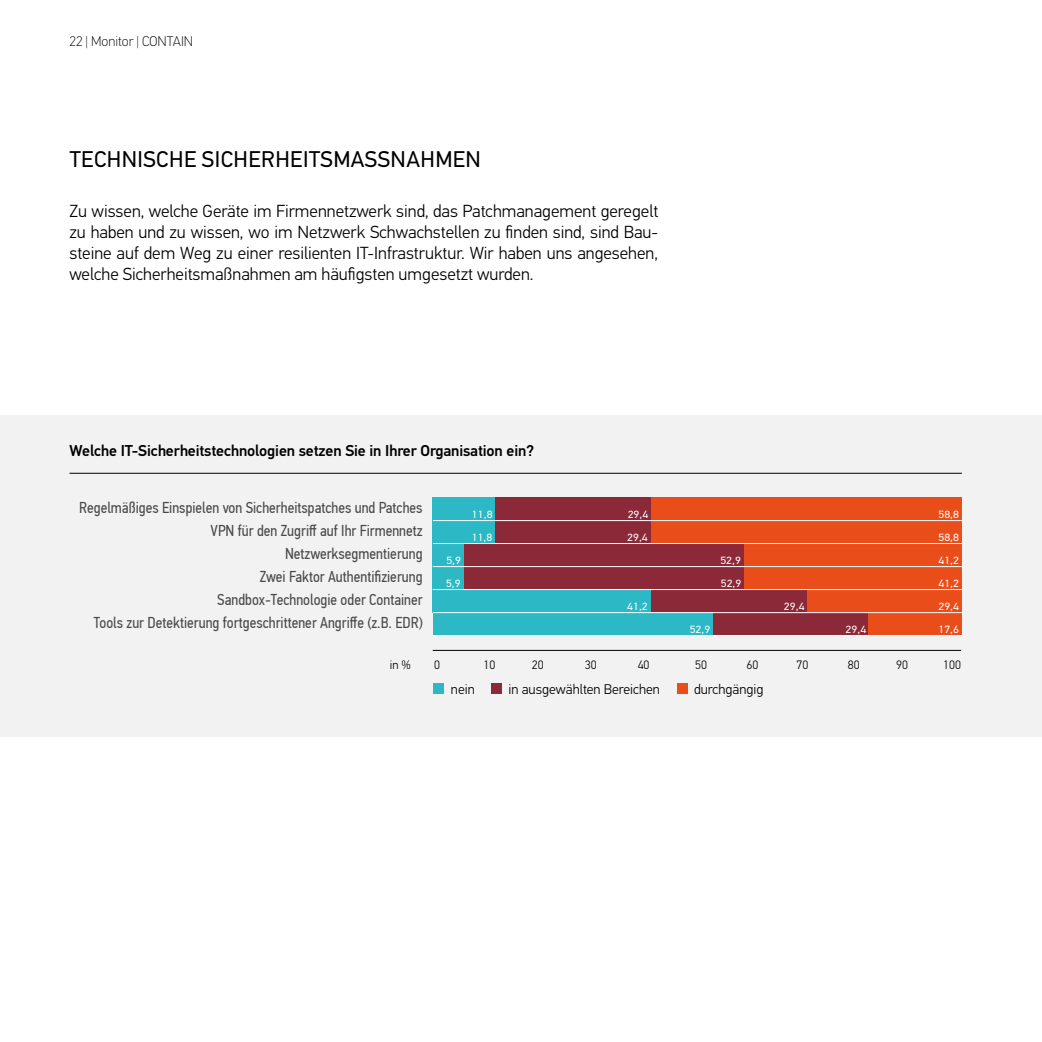
<style>
.page{position:relative;width:1042px;height:1042px;background:#fff}
.page>*{position:absolute;margin:0;border:0;box-sizing:border-box;transform-origin:0 0}
.Subheadline{font:22.75px "PF Din Text Universal";letter-spacing:.02em;color:#000}
.Copy{font:300 17.5px/21px "PF Din Text Universal";color:#000;text-align:justify}
.t1{font:15.75px/23.1px "PF Din Text Cond Pro";color:#4a4a49;text-align:right}
.t2{font:500 15.75px "PF Din Text Universal";letter-spacing:-.01em;color:#000}
.t3{font:300 14px "PF Din Text Universal";color:#000}
.t4{font:100 14px "PF Din Text Universal";color:#000}
.t5{font:300 12.25px "PF Din Text Universal";color:#000}
.t6{font:10.5px "PF Din Text Universal";color:#fff;scale:1.13 1}
</style>
<div class="page">
<div style="left:0;top:415px;width:1042px;height:322px;background:#f2f2f2"></div>
<hr style="left:69px;top:473px;width:893px;height:1px;background:#000">
<div style="left:651px;top:497px;width:311px;height:23px;background:#e94e1a"></div>
<div style="left:651px;top:520px;width:311px;height:23px;background:#e94e1a"></div>
<div style="left:744px;top:543px;width:218px;height:23px;background:#e94e1a"></div>
<div style="left:744px;top:566px;width:218px;height:24px;background:#e94e1a"></div>
<div style="left:806px;top:590px;width:156px;height:23px;background:#e94e1a"></div>
<div style="left:868px;top:613px;width:94px;height:23px;background:#e94e1a"></div>
<div style="left:495px;top:497px;width:156px;height:23px;background:#8b2939"></div>
<div style="left:495px;top:520px;width:156px;height:23px;background:#8b2939"></div>
<div style="left:464px;top:543px;width:280px;height:23px;background:#8b2939"></div>
<div style="left:464px;top:566px;width:280px;height:24px;background:#8b2939"></div>
<div style="left:651px;top:590px;width:155px;height:23px;background:#8b2939"></div>
<div style="left:712px;top:613px;width:156px;height:23px;background:#8b2939"></div>
<div style="left:433px;top:497px;width:62px;height:23px;background:#2db8c5"></div>
<div style="left:433px;top:520px;width:62px;height:23px;background:#2db8c5"></div>
<div style="left:433px;top:543px;width:31px;height:23px;background:#2db8c5"></div>
<div style="left:433px;top:566px;width:31px;height:24px;background:#2db8c5"></div>
<div style="left:433px;top:590px;width:218px;height:23px;background:#2db8c5"></div>
<div style="left:433px;top:613px;width:279px;height:23px;background:#2db8c5"></div>
<hr style="left:433px;top:520px;width:529px;height:1px;background:#fff">
<hr style="left:433px;top:543px;width:529px;height:1px;background:#fff">
<hr style="left:433px;top:566px;width:529px;height:1px;background:#fff">
<hr style="left:433px;top:589px;width:529px;height:1px;background:#fff">
<hr style="left:433px;top:612px;width:529px;height:1px;background:#fff">
<hr style="left:433px;top:635px;width:529px;height:1px;background:#fff">
<hr style="left:433px;top:650px;width:528px;height:1px;background:#000">
<div style="left:433px;top:683px;width:11px;height:11px;background:#2db8c5"></div>
<div style="left:491px;top:683px;width:11px;height:11px;background:#8b2939"></div>
<div style="left:677px;top:683px;width:11px;height:11px;background:#e94e1a"></div>
<p class="t4" style="left:69px;top:33px;width:125px">22 | Monitor | CONTAIN</p>
<p class="Subheadline" style="left:70px;top:145px;width:413px">TECHNISCHE SICHERHEITSMASSNAHMEN</p>
<p class="Copy" style="left:69px;top:202px;width:590px">Zu wissen, welche Geräte im Firmennetzwerk sind, das Patchmanagement geregelt zu haben und zu wissen, wo im Netzwerk Schwachstellen zu finden sind, sind Bau&shy;steine auf dem Weg zu einer resilienten IT-Infrastruktur. Wir haben uns angesehen, welche Sicherheitsmaßnahmen am häufigsten umgesetzt wurden.</p>
<p class="t2" style="left:70px;top:441px;width:466px">Welche IT-Sicherheitstechnologien setzen Sie in Ihrer Organisation ein?</p>
<p class="t1" style="left:79px;top:496px;width:345px">Regelmäßiges Einspielen von Sicherheitspatches und Patches VPN für den Zugriff auf Ihr Firmennetz Netzwerksegmentierung<br>Zwei Faktor Authentifizierung<br>Sandbox-Technologie oder Container<br>Tools zur Detektierung fortgeschrittener Angriffe (z.B. EDR)</p>
<p class="t6" style="left:472px;top:508px;width:20px">11,8</p>
<p class="t6" style="left:628px;top:508px;width:20px">29,4</p>
<p class="t6" style="left:938px;top:508px;width:20px">58,8</p>
<p class="t6" style="left:472px;top:531px;width:20px">11,8</p>
<p class="t6" style="left:627px;top:531px;width:20px">29,4</p>
<p class="t6" style="left:938px;top:531px;width:20px">58,8</p>
<p class="t6" style="left:446px;top:554px;width:15px">5,9</p>
<p class="t6" style="left:720px;top:554px;width:20px">52,9</p>
<p class="t6" style="left:938px;top:554px;width:20px">41,2</p>
<p class="t6" style="left:446px;top:577px;width:15px">5,9</p>
<p class="t6" style="left:721px;top:577px;width:20px">52,9</p>
<p class="t6" style="left:938px;top:577px;width:20px">41,2</p>
<p class="t6" style="left:627px;top:600px;width:20px">41,2</p>
<p class="t6" style="left:784px;top:600px;width:20px">29,4</p>
<p class="t6" style="left:938px;top:600px;width:20px">29,4</p>
<p class="t6" style="left:689px;top:623px;width:20px">52,9</p>
<p class="t6" style="left:845px;top:623px;width:20px">29,4</p>
<p class="t6" style="left:938px;top:623px;width:20px">17,6</p>
<p class="t5" style="left:390px;top:657px;width:22px">in %</p>
<p class="t5" style="left:434px;top:657px;width:7px">0</p>
<p class="t5" style="left:483px;top:657px;width:13px">10</p>
<p class="t5" style="left:532px;top:657px;width:13px">20</p>
<p class="t5" style="left:585px;top:657px;width:13px">30</p>
<p class="t5" style="left:638px;top:657px;width:13px">40</p>
<p class="t5" style="left:695px;top:657px;width:13px">50</p>
<p class="t5" style="left:746px;top:657px;width:13px">60</p>
<p class="t5" style="left:796px;top:657px;width:13px">70</p>
<p class="t5" style="left:848px;top:657px;width:13px">80</p>
<p class="t5" style="left:896px;top:657px;width:13px">90</p>
<p class="t5" style="left:943px;top:657px;width:19px">100</p>
<p class="t3" style="left:451px;top:681px;width:25px">nein</p>
<p class="t3" style="left:509px;top:681px;width:153px">in ausgewählten Bereichen</p>
<p class="t3" style="left:694px;top:681px;width:71px">durchgängig</p>
</div>
